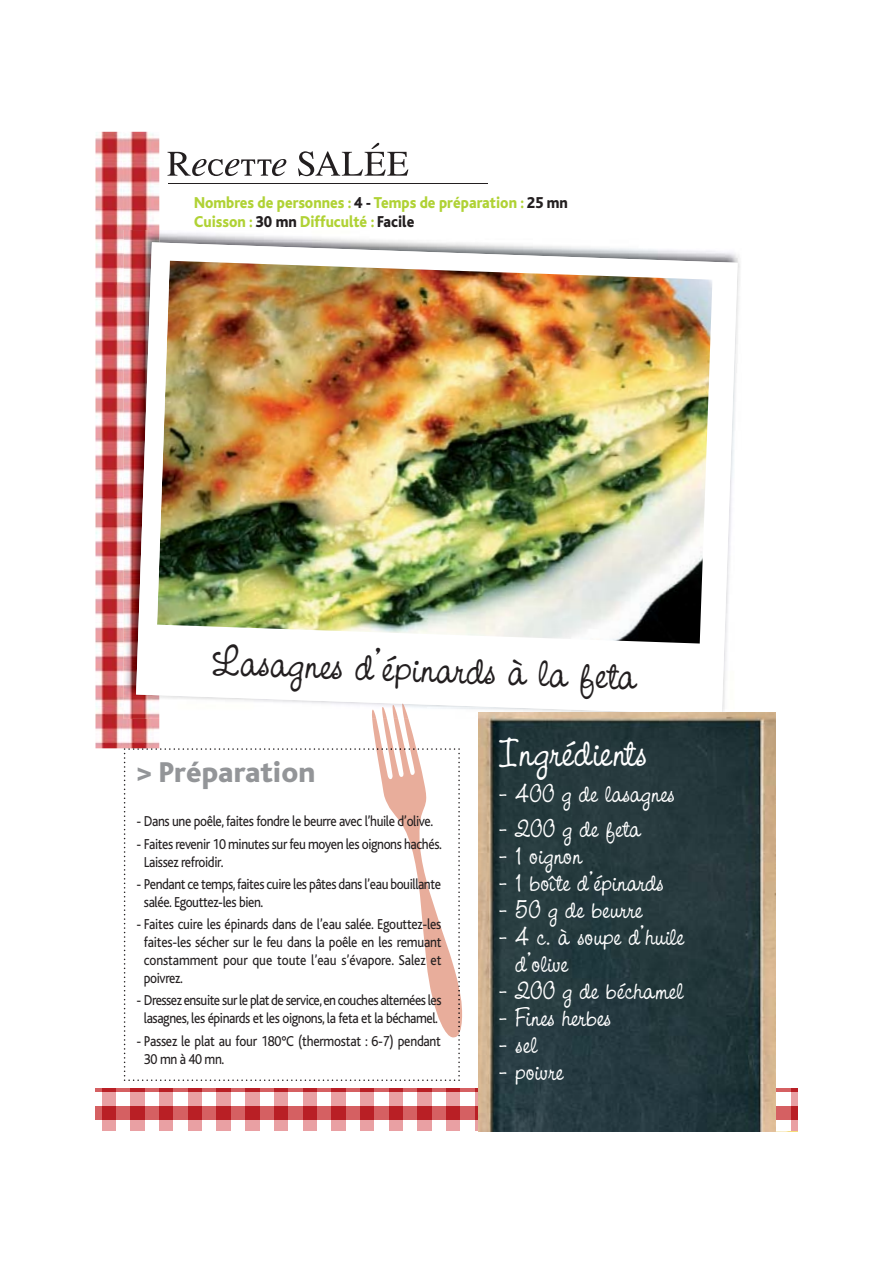
<style>
.page{position:relative;width:893px;height:1263px;background:#fff}
.page>*{position:absolute;margin:0;border:0;box-sizing:border-box;transform-origin:0 0}
.t1{font:46.5px "CAC Pinafore";color:#231f20}
.t2{font:45px "CAC Pinafore";color:#fff}
.t3{font:800 30px "Bliss";color:#939598}
.t4{font:28.5px/27px "CAC Pinafore";color:#fff}
.t5{font:800 16.5px/19.2px "Bliss";color:#b0d235;scale:.9 1}
.t6{font:15px/18px "Bliss";letter-spacing:-.03em;color:#231f20;scale:.89 1}
.s1{color:#231f20}
</style>
<div class="page">
<svg style="left:167px;top:143px;width:241px;height:33px"></svg>
<hr style="left:168px;top:183px;width:320px;height:1px;background:#231f20">
<img style="left:95px;top:132px;width:64px;height:616px">
<svg style="left:95px;top:1088px;width:7px;height:4px"></svg>
<hr style="left:102px;top:1088px;width:14px;height:4px;background:#b91f25">
<hr style="left:116px;top:1088px;width:15px;height:4px;background:#d56062">
<div style="left:102px;top:1092px;width:14px;height:15px;background:#e9a0a3"></div>
<div style="left:95px;top:1106px;width:7px;height:15px;background:#d56062"></div>
<div style="left:102px;top:1106px;width:14px;height:15px;background:#b91f25"></div>
<div style="left:116px;top:1106px;width:15px;height:15px;background:#d56062"></div>
<div style="left:102px;top:1121px;width:14px;height:10px;background:#e9a0a3"></div>
<hr style="left:131px;top:1088px;width:14px;height:4px;background:#b91f25">
<hr style="left:145px;top:1088px;width:14px;height:4px;background:#d56062">
<hr style="left:159px;top:1088px;width:15px;height:4px;background:#b91f25">
<hr style="left:174px;top:1088px;width:14px;height:4px;background:#d56062">
<div style="left:131px;top:1092px;width:14px;height:15px;background:#e9a0a3"></div>
<div style="left:159px;top:1092px;width:15px;height:15px;background:#e9a0a3"></div>
<div style="left:131px;top:1106px;width:14px;height:15px;background:#b91f25"></div>
<div style="left:145px;top:1106px;width:14px;height:15px;background:#d56062"></div>
<div style="left:159px;top:1106px;width:15px;height:15px;background:#b91f25"></div>
<div style="left:174px;top:1106px;width:14px;height:15px;background:#d56062"></div>
<div style="left:131px;top:1121px;width:14px;height:10px;background:#e9a0a3"></div>
<div style="left:159px;top:1121px;width:15px;height:10px;background:#e9a0a3"></div>
<hr style="left:188px;top:1088px;width:14px;height:4px;background:#b91f25">
<hr style="left:202px;top:1088px;width:15px;height:4px;background:#d56062">
<hr style="left:217px;top:1088px;width:14px;height:4px;background:#b91f25">
<hr style="left:231px;top:1088px;width:14px;height:4px;background:#d56062">
<div style="left:188px;top:1092px;width:14px;height:15px;background:#e9a0a3"></div>
<div style="left:217px;top:1092px;width:14px;height:15px;background:#e9a0a3"></div>
<div style="left:188px;top:1106px;width:14px;height:15px;background:#b91f25"></div>
<div style="left:202px;top:1106px;width:15px;height:15px;background:#d56062"></div>
<div style="left:217px;top:1106px;width:14px;height:15px;background:#b91f25"></div>
<div style="left:231px;top:1106px;width:14px;height:15px;background:#d56062"></div>
<div style="left:188px;top:1121px;width:14px;height:10px;background:#e9a0a3"></div>
<div style="left:217px;top:1121px;width:14px;height:10px;background:#e9a0a3"></div>
<hr style="left:245px;top:1088px;width:15px;height:4px;background:#b91f25">
<hr style="left:260px;top:1088px;width:14px;height:4px;background:#d56062">
<hr style="left:274px;top:1088px;width:15px;height:4px;background:#b91f25">
<hr style="left:289px;top:1088px;width:14px;height:4px;background:#d56062">
<div style="left:245px;top:1092px;width:15px;height:15px;background:#e9a0a3"></div>
<div style="left:274px;top:1092px;width:15px;height:15px;background:#e9a0a3"></div>
<div style="left:245px;top:1106px;width:15px;height:15px;background:#b91f25"></div>
<div style="left:260px;top:1106px;width:14px;height:15px;background:#d56062"></div>
<div style="left:274px;top:1106px;width:15px;height:15px;background:#b91f25"></div>
<div style="left:289px;top:1106px;width:14px;height:15px;background:#d56062"></div>
<div style="left:245px;top:1121px;width:15px;height:10px;background:#e9a0a3"></div>
<div style="left:274px;top:1121px;width:15px;height:10px;background:#e9a0a3"></div>
<hr style="left:303px;top:1088px;width:14px;height:4px;background:#b91f25">
<hr style="left:317px;top:1088px;width:15px;height:4px;background:#d56062">
<hr style="left:332px;top:1088px;width:14px;height:4px;background:#b91f25">
<hr style="left:346px;top:1088px;width:14px;height:4px;background:#d56062">
<div style="left:303px;top:1092px;width:14px;height:15px;background:#e9a0a3"></div>
<div style="left:332px;top:1092px;width:14px;height:15px;background:#e9a0a3"></div>
<div style="left:303px;top:1106px;width:14px;height:15px;background:#b91f25"></div>
<div style="left:317px;top:1106px;width:15px;height:15px;background:#d56062"></div>
<div style="left:332px;top:1106px;width:14px;height:15px;background:#b91f25"></div>
<div style="left:346px;top:1106px;width:14px;height:15px;background:#d56062"></div>
<div style="left:303px;top:1121px;width:14px;height:10px;background:#e9a0a3"></div>
<div style="left:332px;top:1121px;width:14px;height:10px;background:#e9a0a3"></div>
<hr style="left:360px;top:1088px;width:15px;height:4px;background:#b91f25">
<hr style="left:375px;top:1088px;width:14px;height:4px;background:#d56062">
<hr style="left:389px;top:1088px;width:14px;height:4px;background:#b91f25">
<hr style="left:403px;top:1088px;width:15px;height:4px;background:#d56062">
<div style="left:360px;top:1092px;width:15px;height:15px;background:#e9a0a3"></div>
<div style="left:389px;top:1092px;width:14px;height:15px;background:#e9a0a3"></div>
<div style="left:360px;top:1106px;width:15px;height:15px;background:#b91f25"></div>
<div style="left:375px;top:1106px;width:14px;height:15px;background:#d56062"></div>
<div style="left:389px;top:1106px;width:14px;height:15px;background:#b91f25"></div>
<div style="left:403px;top:1106px;width:15px;height:15px;background:#d56062"></div>
<div style="left:360px;top:1121px;width:15px;height:10px;background:#e9a0a3"></div>
<div style="left:389px;top:1121px;width:14px;height:10px;background:#e9a0a3"></div>
<hr style="left:418px;top:1088px;width:14px;height:4px;background:#b91f25">
<hr style="left:432px;top:1088px;width:14px;height:4px;background:#d56062">
<hr style="left:446px;top:1088px;width:15px;height:4px;background:#b91f25">
<hr style="left:461px;top:1088px;width:14px;height:4px;background:#d56062">
<div style="left:418px;top:1092px;width:14px;height:15px;background:#e9a0a3"></div>
<div style="left:446px;top:1092px;width:15px;height:15px;background:#e9a0a3"></div>
<div style="left:418px;top:1106px;width:14px;height:15px;background:#b91f25"></div>
<div style="left:432px;top:1106px;width:14px;height:15px;background:#d56062"></div>
<div style="left:446px;top:1106px;width:15px;height:15px;background:#b91f25"></div>
<div style="left:461px;top:1106px;width:14px;height:15px;background:#d56062"></div>
<div style="left:418px;top:1121px;width:14px;height:10px;background:#e9a0a3"></div>
<div style="left:446px;top:1121px;width:15px;height:10px;background:#e9a0a3"></div>
<hr style="left:475px;top:1088px;width:14px;height:4px;background:#b91f25">
<div style="left:475px;top:1092px;width:14px;height:15px;background:#e9a0a3"></div>
<div style="left:475px;top:1106px;width:14px;height:15px;background:#b91f25"></div>
<div style="left:475px;top:1121px;width:14px;height:10px;background:#e9a0a3"></div>
<hr style="left:762px;top:1088px;width:14px;height:4px;background:#dcbb92">
<hr style="left:776px;top:1088px;width:15px;height:4px;background:#d56062">
<svg style="left:791px;top:1088px;width:6px;height:4px"></svg>
<div style="left:762px;top:1092px;width:14px;height:15px;background:#debd94"></div>
<div style="left:791px;top:1092px;width:6px;height:15px;background:#e9a0a3"></div>
<div style="left:762px;top:1106px;width:14px;height:15px;background:#ddbc95"></div>
<div style="left:776px;top:1106px;width:15px;height:15px;background:#d56062"></div>
<div style="left:791px;top:1106px;width:6px;height:15px;background:#b91f25"></div>
<div style="left:762px;top:1121px;width:14px;height:10px;background:#e0be98"></div>
<div style="left:791px;top:1121px;width:6px;height:10px;background:#e9a0a3"></div>
<img style="left:124px;top:230px;width:616px;height:489px">
<svg style="left:136px;top:242px;width:602px;height:473px"></svg>
<img style="left:478px;top:712px;width:297px;height:419px">
<svg style="left:124px;top:719px;width:338px;height:362px"></svg>
<img style="left:372px;top:704px;width:36px;height:15px">
<img style="left:157px;top:261px;width:555px;height:383px">
<p class="t5" style="left:194px;top:195px;width:417px">Nombres de personnes : <span class="s1">4 -</span> Temps de préparation : <span class="s1">25 mn<br></span>Cuisson : <span class="s1">30 mn</span> Diffuculté : <span class="s1">Facile</span></p>
<h1 class="t1" style="left:213px;top:632px;width:427px;rotate:2deg">Lasagnes d’épinards à la feta</h1>
<h3 class="t3" style="left:137px;top:761px;width:180px">&gt; Préparation</h3>
<p class="t6" style="left:137px;top:814px;width:335px">- Dans une poêle, faites fondre le beurre avec l’huile d’olive.</p>
<p class="t6" style="left:144px;top:836px;width:336px;text-indent:-7px">- Faites revenir 10 minutes sur feu moyen les oignons hachés.<br>Laissez refroidir.</p>
<p class="t6" style="left:144px;top:876px;width:335px;text-indent:-7px">- Pendant ce temps, faites cuire les pâtes dans l’eau bouillante salée. Egouttez-les bien.</p>
<p class="t6" style="left:144px;top:917px;width:336px;text-align:justify;text-indent:-7px">- Faites cuire les épinards dans de l’eau salée. Egouttez-les faites-les sécher sur le feu dans la poêle en les remuant constamment pour que toute l’eau s’évapore. Salez et poivrez.</p>
<p class="t6" style="left:137px;top:993px;width:344px;text-align:center">- Dressez ensuite sur le plat de service, en couches alternées les lasagnes, les épinards et les oignons, la feta et la béchamel.</p>
<p class="t6" style="left:144px;top:1033px;width:335px;text-indent:-7px">- Passez le plat au four 180°C (thermostat : 6-7) pendant<br>30 mn à 40 mn.</p>
<h2 class="t2" style="left:498px;top:724px;width:150px">Ingrédients</h2>
<h3 class="t4" style="left:498px;top:778px;width:178px">- 400 g de lasagnes</h3>
<h3 class="t4" style="left:498px;top:814px;width:144px">- 200 g de feta</h3>
<h3 class="t4" style="left:498px;top:841px;width:85px">- 1 oignon</h3>
<h3 class="t4" style="left:498px;top:868px;width:167px">- 1 boîte d’épinards</h3>
<h3 class="t4" style="left:498px;top:895px;width:146px">- 50 g de beurre</h3>
<h3 class="t4" style="left:515px;top:922px;width:171px;text-indent:-17px">- 4 c. à soupe d’huile d’olive</h3>
<h3 class="t4" style="left:498px;top:976px;width:186px">- 200 g de béchamel</h3>
<h3 class="t4" style="left:498px;top:1003px;width:114px">- Fines herbes</h3>
<h3 class="t4" style="left:498px;top:1030px;width:40px">- sel</h3>
<h3 class="t4" style="left:498px;top:1057px;width:67px">- poivre</h3>
</div>
